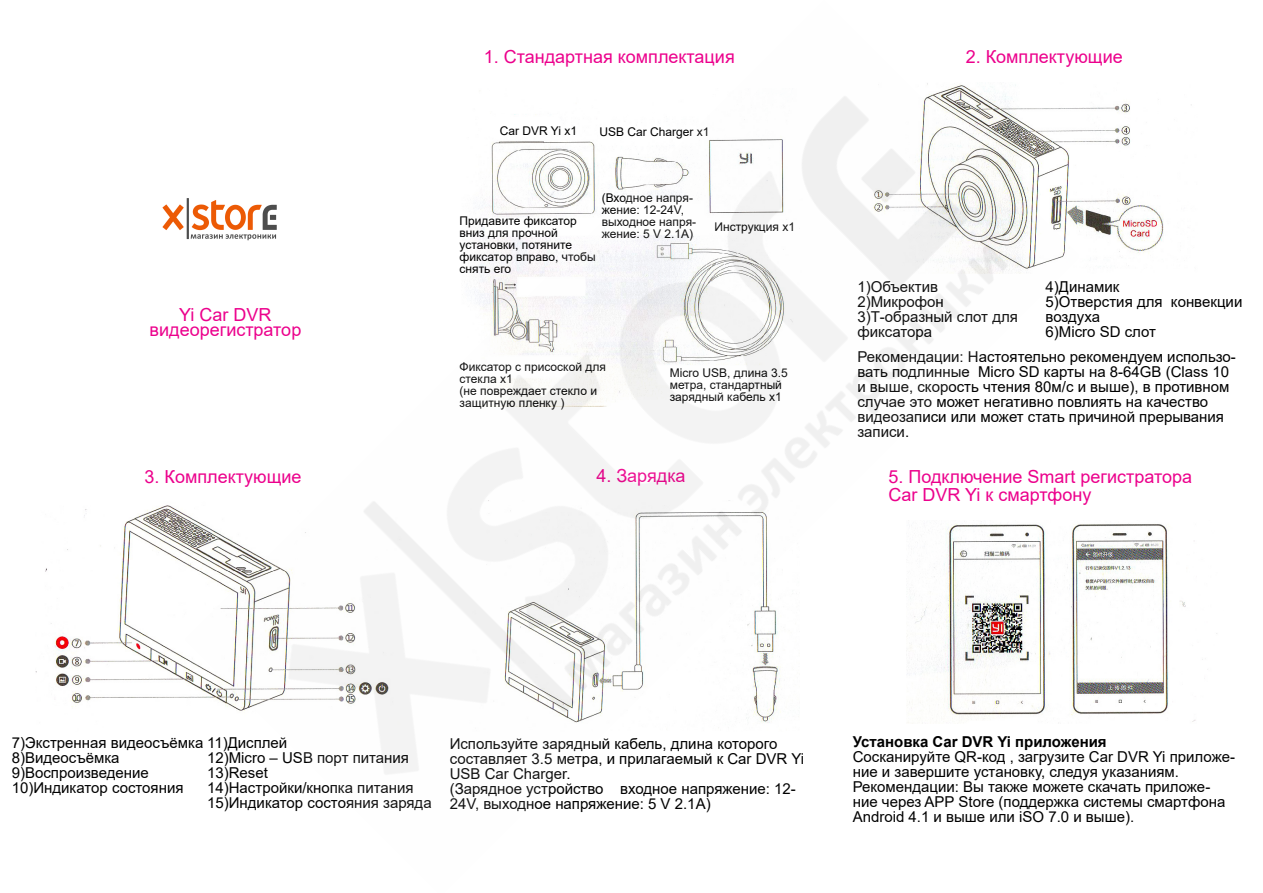
<style>
.page{position:relative;width:1263px;height:893px;background:#fff}
.page>*{position:absolute;margin:0;border:0;box-sizing:border-box;transform-origin:0 0}
.t1{font:18px/15px "Arial";color:#ec008c;text-align:center}
.t2{font:15px/15px "Arial";color:#000}
.t3{font:700 15px "Arial";color:#000}
.t4{font:12px/12px "Arial";color:#000}
</style>
<div class="page">
<img style="left:1078px;top:103px;width:114px;height:151px">
<img style="left:35px;top:505px;width:150px;height:202px">
<img style="left:1078px;top:524px;width:139px;height:198px">
<img style="left:185px;top:83px;width:893px;height:691px">
<img style="left:162px;top:193px;width:121px;height:51px">
<p class="t1" style="left:150px;top:307px;width:153px">Yi Car DVR видеорегистратор</p>
<p class="t1" style="left:145px;top:469px;width:159px">3. Комплектующие</p>
<p class="t1" style="left:484px;top:49px;width:253px">1. Стандартная комплектация</p>
<p class="t4" style="left:500px;top:125px;width:79px">Car DVR Yi x1</p>
<p class="t4" style="left:600px;top:126px;width:112px">USB Car Charger х1</p>
<p class="t4" style="left:602px;top:192px;width:96px">(Входное напря&shy;жение: 12-24V, выходное напря&shy;жение: 5 V 2.1А)</p>
<p class="t4" style="left:460px;top:214px;width:138px">Придавите фиксатор вниз для прочной установки, потяните фиксатор вправо, чтобы снять его</p>
<p class="t4" style="left:714px;top:220px;width:82px">Инструкция х1</p>
<p class="t4" style="left:460px;top:361px;width:148px">Фиксатор с присоской для стекла х1<br>(не повреждает стекло и защитную пленку )</p>
<p class="t4" style="left:670px;top:367px;width:120px">Micro USB, длина 3.5 метра, стандартный зарядный кабель х1</p>
<p class="t1" style="left:596px;top:468px;width:91px">4. Зарядка</p>
<p class="t1" style="left:966px;top:49px;width:159px">2. Комплектующие</p>
<p class="t2" style="left:857px;top:279px;width:162px">1)Объектив<br>2)Микрофон<br>3)Т-образный слот для фиксатора</p>
<p class="t2" style="left:1045px;top:279px;width:198px">4)Динамик<br>5)Отверстия для конвекции воздуха<br>6)Micro SD слот</p>
<p class="t2" style="left:857px;top:349px;width:380px">Рекомендации: Настоятельно рекомендуем использо&shy;вать подлинные Micro SD карты на 8-64GB (Class 10 и выше, скорость чтения 80м/с и выше), в противном случае это может негативно повлиять на качество видеозаписи или может стать причиной прерывания записи.</p>
<p class="t1" style="left:888px;top:468px;width:305px;line-height:18px;text-align:left">5. Подключение Smart регистратора<br>Car DVR Yi к смартфону</p>
<p class="t2" style="left:12px;top:735px;width:277px">7)Экстренная видеосъёмка 11)Дисплей<br>8)Видеосъёмка<br>9)Воспроизведение<br>10)Индикатор состояния</p>
<p class="t2" style="left:207px;top:750px;width:226px">12)Micro – USB порт питания<br>13)Reset<br>14)Настройки/кнопка питания<br>15)Индикатор состояния заряда</p>
<p class="t2" style="left:450px;top:736px;width:356px">Используйте зарядный кабель, длина которого составляет 3.5 метра, и прилагаемый к Car DVR Yi USB Car Charger.<br>(Зарядное устройство входное напряжение: 12- 24V, выходное напряжение: 5 V 2.1А)</p>
<p class="t3" style="left:853px;top:731px;width:255px">Установка Car DVR Yi приложения</p>
<p class="t2" style="left:853px;top:749px;width:384px">Сосканируйте QR-код , загрузите Car DVR Yi приложе&shy;ние и завершите установку, следуя указаниям.<br>Рекомендации: Вы также можете скачать приложе&shy;ние через APP Storе (поддержка системы смартфона Android 4.1 и выше или iSO 7.0 и выше).</p>
</div>
